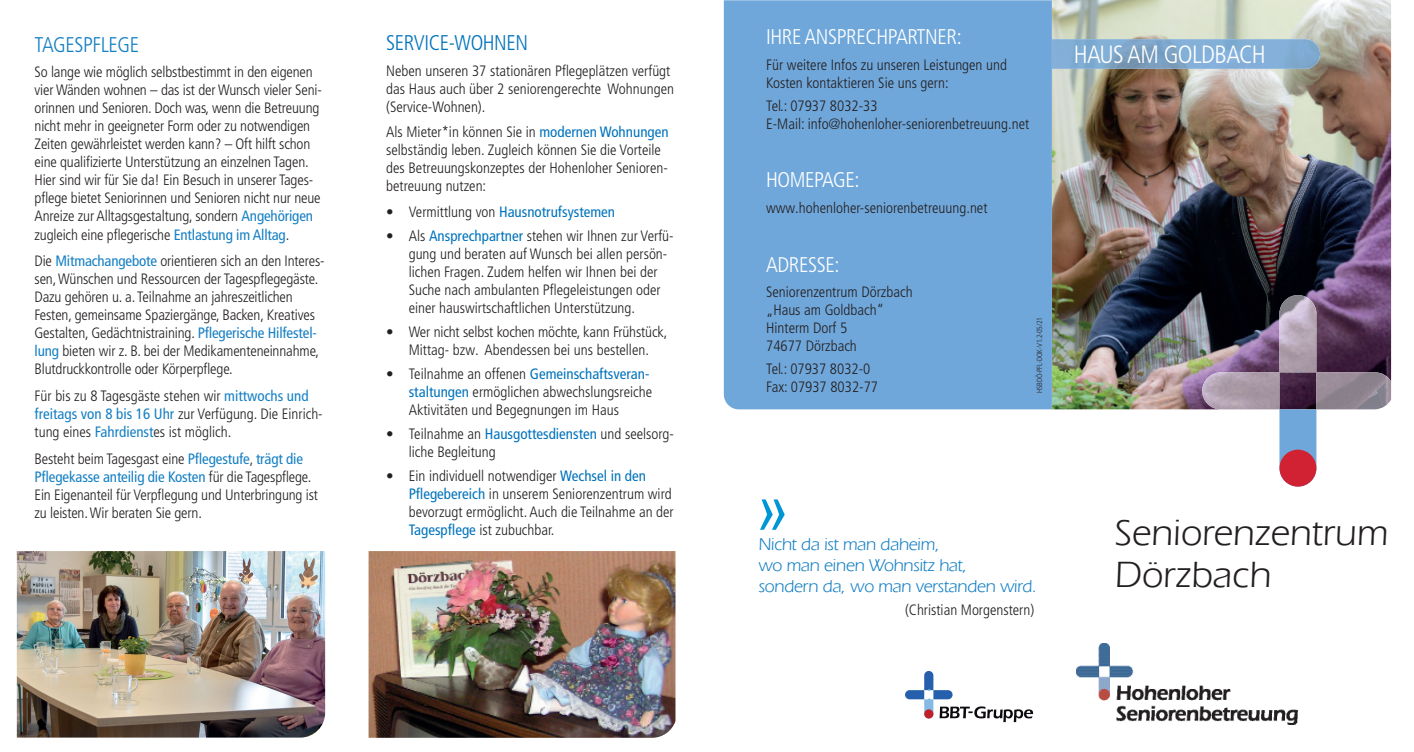
<style>
.page{position:relative;width:1414px;height:752px;background:#fff}
.page>*{position:absolute;margin:0;border:0;box-sizing:border-box;transform-origin:0 0}
.t1{font:87.5px "ITC Eras LT";color:#0095d4}
.t2{font:37.5px/41.2px "ITC Eras LT";color:#231f20}
.t3{font:300 condensed 25px "Frutiger LT Pro";letter-spacing:-.025em;color:#fff}
.t4{font:300 condensed 21.25px "Frutiger LT Pro";letter-spacing:-.02em;color:#fff}
.t5{font:300 condensed 21.25px "Frutiger LT Pro";letter-spacing:-.02em;color:#0073bc}
.t6{font:300 condensed 21.25px "Frutiger LT Pro";letter-spacing:-.02em;color:#147fc3}
.t7{font:17.5px/21px "ITC Eras LT";letter-spacing:-.02em;color:#147fc3}
.t8{font:300 condensed 15px/18px "Frutiger LT Pro";color:#231f20}
.t9{font:condensed 15px "Frutiger LT Pro";color:#0073bc}
.t10{font:300 condensed 7.5px "Frutiger LT Pro";letter-spacing:-.025em;color:#231f20}
.s1{font-weight:400;color:#147fc3}
.s2{font-weight:400;color:#0073bc}
.s3{font-weight:300;color:#231f20}
</style>
<div class="page">
<img style="left:1052px;top:0;width:339px;height:409px">
<img style="left:1052px;top:39px;width:268px;height:30px">
<svg style="left:905px;top:671px;width:128px;height:50px"></svg>
<img style="left:1202px;top:372px;width:77px;height:37px">
<img style="left:1316px;top:372px;width:75px;height:37px">
<svg style="left:1279px;top:409px;width:37px;height:77px"></svg>
<img style="left:1279px;top:295px;width:37px;height:77px">
<div style="left:1279px;top:449px;width:37px;height:37px;background:#d12233;border-radius:50%"></div>
<div style="left:724px;top:0;width:328px;height:409px;background:#70a7da"></div>
<img style="left:1076px;top:643px;width:221px;height:81px">
<img style="left:17px;top:551px;width:308px;height:186px">
<img style="left:369px;top:551px;width:306px;height:186px">
<h3 class="t6" style="left:35px;top:32px;width:106px">TAGESPFLEGE</h3>
<p class="t8" style="left:35px;top:63px;width:289px">So lange wie möglich selbstbestimmt in den eigenen vier Wänden wohnen – das ist der Wunsch vieler Seni&shy;orinnen und Senioren. Doch was, wenn die Betreuung nicht mehr in geeigneter Form oder zu notwendigen Zeiten gewährleistet werden kann? – Oft hilft schon eine qualifizierte Unterstützung an einzelnen Tagen.<br>Hier sind wir für Sie da! Ein Besuch in unserer Tages&shy;pflege bietet Seniorinnen und Senioren nicht nur neue Anreize zur Alltagsgestaltung, sondern <span class="s1">Angehörigen </span>zugleich eine pflegerische <span class="s1">Entlastung im Alltag</span>.</p>
<p class="t8" style="left:35px;top:252px;width:292px">Die <span class="s1">Mitmachangebote</span> orientieren sich an den Interes&shy;sen, Wünschen und Ressourcen der Tagespflegegäste.<br>Dazu gehören u. a. Teilnahme an jahreszeitlichen Festen, gemeinsame Spaziergänge, Backen, Kreatives Gestalten, Gedächtnistraining. <span class="s1">Pflegerische Hilfestel&shy;lung</span> bieten wir z. B. bei der Medikamenteneinnahme, Blutdruckkontrolle oder Körperpflege.</p>
<p class="t8" style="left:35px;top:387px;width:290px">Für bis zu 8 Tagesgäste stehen wir <span class="s1">mittwochs und freitags von 8 bis 16 Uhr</span> zur Verfügung. Die Einrich&shy;tung eines <span class="s1">Fahrdienst</span>es ist möglich.</p>
<p class="t8" style="left:35px;top:449px;width:285px">Besteht beim Tagesgast eine <span class="s1">Pflegestufe</span>, <span class="s1">trägt die Pflegekasse anteilig die Kosten</span> für die Tagespflege.<br>Ein Eigenanteil für Verpflegung und Unterbringung ist zu leisten. Wir beraten Sie gern.</p>
<h3 class="t5" style="left:386px;top:31px;width:143px">SERVICE-WOHNEN</h3>
<p class="t8" style="left:386px;top:62px;width:289px">Neben unseren 37 stationären Pflegeplätzen verfügt das Haus auch über 2 seniorengerechte Wohnungen (Service-Wohnen).</p>
<p class="t8" style="left:386px;top:123px;width:284px">Als Mieter*in können Sie in <span class="s2">modernen Wohnungen </span>selbständig leben. Zugleich können Sie die Vorteile des Betreuungskonzeptes der Hohenloher Senioren&shy;betreuung nutzen:</p>
<p class="t9" style="left:386px;top:203px;width:230px"><span class="s3">• Vermittlung von</span> Hausnotrufsystemen</p>
<p class="t8" style="left:409px;top:227px;width:266px;text-indent:-22px">• Als <span class="s2">Ansprechpartner</span> stehen wir Ihnen zur Verfü&shy;gung und beraten auf Wunsch bei allen persön&shy;lichen Fragen. Zudem helfen wir Ihnen bei der Suche nach ambulanten Pflegeleistungen oder einer hauswirtschaftlichen Unterstützung.</p>
<p class="t8" style="left:386px;top:323px;width:283px;text-align:center">• Wer nicht selbst kochen möchte, kann Frühstück,<br>Mittag- bzw. Abendessen bei uns bestellen.</p>
<p class="t8" style="left:409px;top:365px;width:245px;text-indent:-22px">• Teilnahme an offenen <span class="s2">Gemeinschaftsveran&shy;staltungen</span> ermöglichen abwechslungsreiche<br>Aktivitäten und Begegnungen im Haus</p>
<p class="t8" style="left:409px;top:425px;width:267px;text-indent:-22px">• Teilnahme an <span class="s2">Hausgottesdiensten</span> und seelsorg&shy;liche Begleitung</p>
<p class="t8" style="left:409px;top:467px;width:267px;text-indent:-22px">• Ein individuell notwendiger <span class="s2">Wechsel in den Pflegebereich</span> in unserem Seniorenzentrum wird bevorzugt ermöglicht. Auch die Teilnahme an der <span class="s2">Tagespflege</span> ist zubuchbar.</p>
<h3 class="t4" style="left:766px;top:25px;width:197px">IHRE ANSPRECHPARTNER:</h3>
<p class="t8" style="left:766px;top:56px;width:242px">Für weitere Infos zu unseren Leistungen und<br>Kosten kontaktieren Sie uns gern:</p>
<p class="t8" style="left:766px;top:97px;width:265px">Tel.: 07937 8032-33<br>E-Mail: info@hohenloher-seniorenbetreuung.net</p>
<h3 class="t4" style="left:766px;top:168px;width:95px">HOMEPAGE:</h3>
<p class="t8" style="left:766px;top:199px;width:223px">www.hohenloher-seniorenbetreuung.net</p>
<h3 class="t4" style="left:766px;top:252px;width:75px">ADRESSE:</h3>
<p class="t8" style="left:766px;top:283px;width:148px">Seniorenzentrum Dörzbach „Haus am Goldbach“<br>Hinterm Dorf 5<br>74677 Dörzbach</p>
<p class="t8" style="left:766px;top:360px;width:113px">Tel.: 07937 8032-0<br>Fax: 07937 8032-77</p>
<p class="t10" style="left:1035px;top:392px;width:77px;rotate:-90deg">HSBDÖ-PFL-DOK-V1.2-05/21</p>
<h3 class="t3" style="left:1074px;top:40px;width:194px">HAUS AM GOLDBACH</h3>
<h1 class="t1" style="left:754px;top:460px;width:36px">»</h1>
<p class="t7" style="left:758px;top:533px;width:280px">Nicht da ist man daheim,<br>wo man einen Wohnsitz hat,<br>sondern da, wo man verstanden wird.</p>
<p class="t8" style="left:905px;top:601px;width:131px">(Christian Morgenstern)</p>
<h2 class="t2" style="left:1114px;top:512px;width:275px">Seniorenzentrum<br>Dörzbach</h2>
</div>
